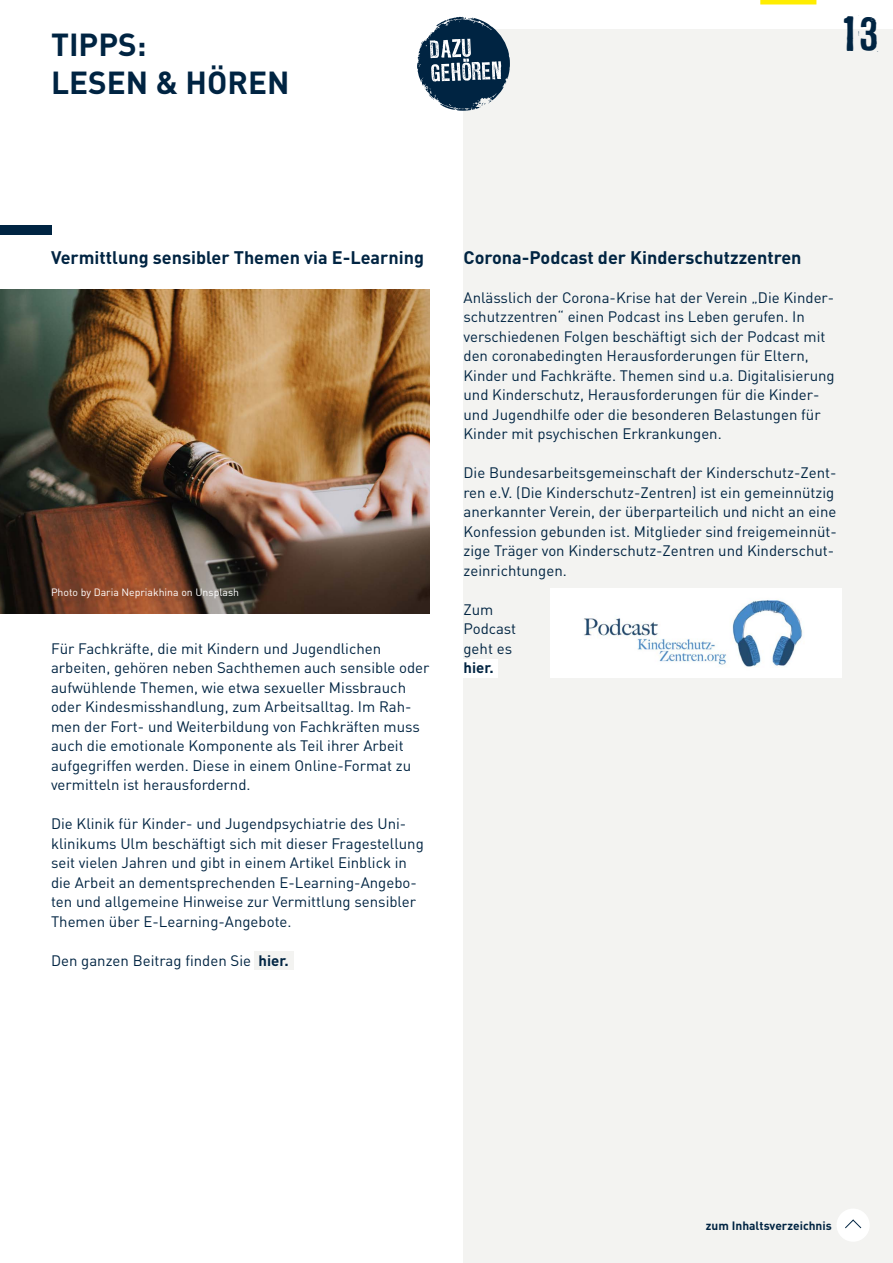
<style>
.page{position:relative;width:893px;height:1263px;background:#fff}
.page>*{position:absolute;margin:0;border:0;box-sizing:border-box;transform-origin:0 0}
.t1{font:43.5px "LL Rubber Grotesque";color:#002442}
.t2{font:700 31.5px "DIN";color:#002442}
.t3{font:700 18px "DIN";color:#002442}
.t4{font:15px/19.5px "DIN";color:#002442}
.t5{font:700 15px "DIN";color:#002442}
.t6{font:700 12px "DIN";color:#002442}
.t7{font:10.5px "DIN";color:#fff}
.s1{font-weight:700}
</style>
<div class="page">
<div style="left:463px;top:30px;width:430px;height:1233px;background:#f3f3f1"></div>
<svg style="left:417px;top:17px;width:93px;height:94px"></svg>
<div style="left:0;top:225px;width:51px;height:10px;background:#002442"></div>
<div style="left:760px;top:0;width:56px;height:5px;background:#ffed00"></div>
<img style="left:0;top:289px;width:429px;height:325px">
<div style="left:550px;top:587px;width:292px;height:90px;background:#fff"></div>
<img style="left:584px;top:600px;width:219px;height:67px">
<div style="left:254px;top:951px;width:39px;height:18px;background:#f3f3f1"></div>
<div style="left:458px;top:659px;width:39px;height:18px;background:#fff"></div>
<div style="left:836px;top:1208px;width:34px;height:34px;background:#fff;border-radius:50%"></div>
<svg style="left:845px;top:1219px;width:17px;height:10px"></svg>
<h2 class="t2" style="left:51px;top:24px;width:97px">TIPPS:</h2>
<h2 class="t2" style="left:51px;top:62px;width:240px">LESEN &amp; HÖREN</h2>
<h1 class="t1" style="left:842px;top:7px;width:43px">13</h1>
<p class="t3" style="left:51px;top:245px;width:374px">Vermittlung sensibler Themen via E-Learning</p>
<p class="t7" style="left:51px;top:586px;width:190px">Photo by Daria Nepriakhina on Unsplash</p>
<p class="t4" style="left:51px;top:638px;width:380px">Für Fachkräfte, die mit Kindern und Jugendlichen arbeiten, gehören neben Sachthemen auch sensible oder aufwühlende Themen, wie etwa sexueller Missbrauch oder Kindesmisshandlung, zum Arbeitsalltag. Im Rah&shy;men der Fort- und Weiterbildung von Fachkräften muss auch die emotionale Komponente als Teil ihrer Arbeit aufgegriffen werden. Diese in einem Online-Format zu vermitteln ist herausfordernd.</p>
<p class="t4" style="left:51px;top:814px;width:374px">Die Klinik für Kinder- und Jugendpsychiatrie des Uni&shy;klinikums Ulm beschäftigt sich mit dieser Fragestellung seit vielen Jahren und gibt in einem Artikel Einblick in die Arbeit an dementsprechenden E-Learning-Angebo&shy;ten und allgemeine Hinweise zur Vermittlung sensibler Themen über E-Learning-Angebote.</p>
<p class="t4" style="left:51px;top:950px;width:239px">Den ganzen Beitrag finden Sie <span class="s1">hier.</span></p>
<p class="t3" style="left:463px;top:245px;width:340px">Corona-Podcast der Kinderschutzzentren</p>
<p class="t4" style="left:463px;top:287px;width:373px">Anlässlich der Corona-Krise hat der Verein „Die Kinder&shy;schutzzentren“ einen Podcast ins Leben gerufen. In verschiedenen Folgen beschäftigt sich der Podcast mit den coronabedingten Herausforderungen für Eltern, Kinder und Fachkräfte. Themen sind u.a. Digitalisierung und Kinderschutz, Herausforderungen für die Kinder&shy;und Jugendhilfe oder die besonderen Belastungen für Kinder mit psychischen Erkrankungen.</p>
<p class="t4" style="left:463px;top:463px;width:375px">Die Bundesarbeitsgemeinschaft der Kinderschutz-Zent&shy;ren e.V. (Die Kinderschutz-Zentren) ist ein gemeinnützig anerkannter Verein, der überparteilich und nicht an eine Konfession gebunden ist. Mitglieder sind freigemeinnüt&shy;zige Träger von Kinderschutz-Zentren und Kinderschut&shy;zeinrichtungen.</p>
<p class="t4" style="left:463px;top:599px;width:54px">Zum<br>Podcast geht es</p>
<p class="t5" style="left:463px;top:658px;width:32px">hier.</p>
<p class="t6" style="left:706px;top:1218px;width:127px">zum Inhaltsverzeichnis</p>
</div>
